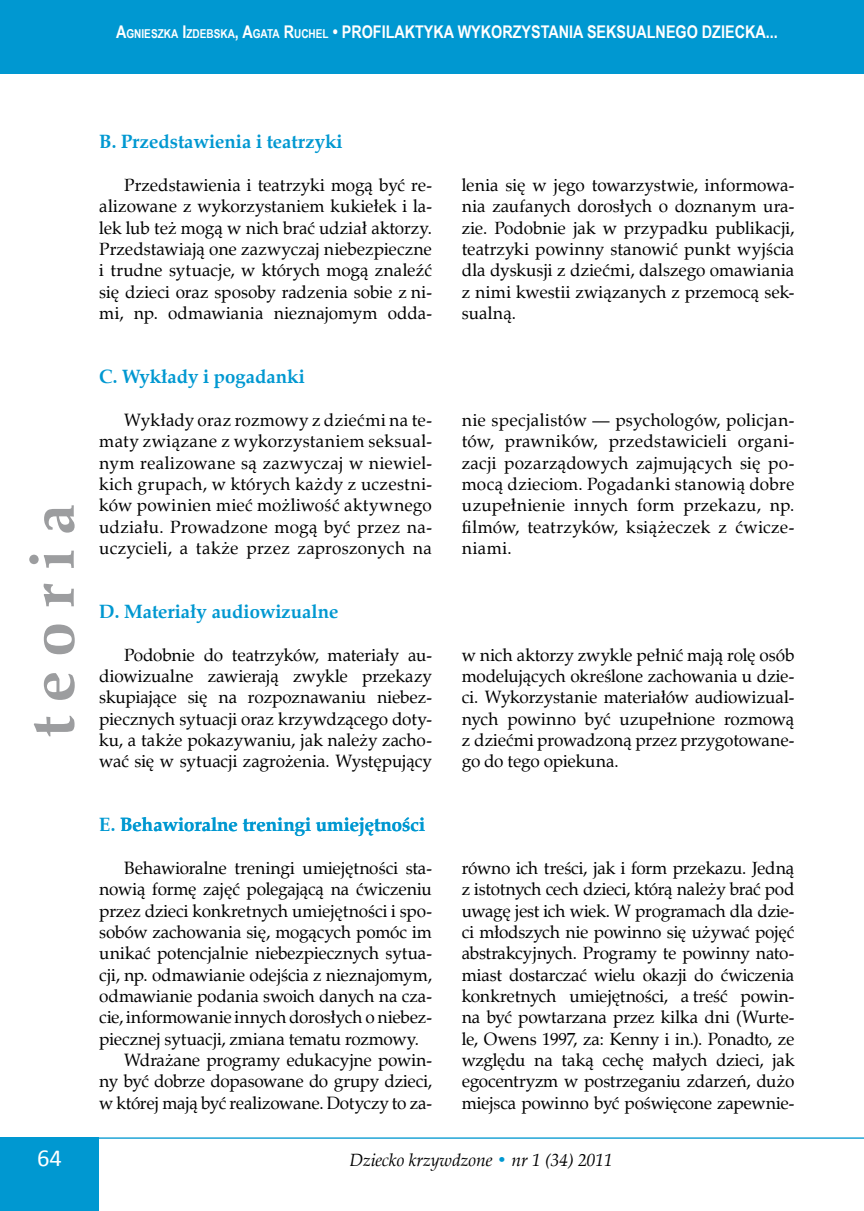
<style>
.page{position:relative;width:864px;height:1211px;background:#fff}
.page>*{position:absolute;margin:0;border:0;box-sizing:border-box;transform-origin:0 0}
.t1{font:700 63px "Zapf Calligr EU";color:#9c9d9f}
.t2{font:24.5px "Calibri";color:#fff}
.tytul_3{font:700 19.25px "Zapf Calligr EU";color:#0098d1}
.tekst_2{font:17.5px/21.3px "Zapf Calligr EU";color:#000;text-align:justify}
.pagina_2{font:700 17.5px "Arial Narrow";color:#fff}
.t3{font:italic 17.5px "Zapf Calligr EU";color:#000}
.s1{font-size:12.25px}
.s2{color:#0098d1}
</style>
<div class="page">
<hr style="left:74px;top:1137px;width:789px;height:1px;background:#0098d1">
<div style="left:0;top:1137px;width:98px;height:73px;background:#0098d1"></div>
<div style="left:0;top:0;width:863px;height:74px;background:#0098d1"></div>
<hr style="left:863px;top:0;width:1px;height:74px;background:#0098d1">
<p class="pagina_2" style="left:116px;top:19px;width:663px">A<span class="s1">GNIESZKA</span> I<span class="s1">ZDEBSKA</span>, A<span class="s1">GATA</span> R<span class="s1">UCHEL</span> • PROFILAKTYKA WYKORZYSTANIA SEKSUALNEGO DZIECKA...</p>
<h1 class="t1" style="left:13px;top:737px;width:235px;rotate:-90deg">t e or ia</h1>
<p class="tytul_3" style="left:99px;top:130px;width:245px">B. Przedstawienia i teatrzyki</p>
<p class="tekst_2" style="left:99px;top:175px;width:334px;text-indent:25px">Przedstawienia i teatrzyki mogą być re&shy;alizowane z wykorzystaniem kukiełek i la&shy;lek lub też mogą w nich brać udział aktorzy.<br>Przedstawiają one zazwyczaj niebezpieczne i trudne sytuacje, w których mogą znaleźć się dzieci oraz sposoby radzenia sobie z ni&shy;mi, np. odmawiania nieznajomym odda-</p>
<p class="tekst_2" style="left:461px;top:175px;width:334px">lenia się w jego towarzystwie, informowa&shy;nia zaufanych dorosłych o doznanym ura&shy;zie. Podobnie jak w przypadku publikacji, teatrzyki powinny stanowić punkt wyjścia dla dyskusji z dziećmi, dalszego omawiania z nimi kwestii związanych z przemocą sek&shy;sualną.</p>
<p class="tytul_3" style="left:99px;top:364px;width:207px">C. Wykłady i pogadanki</p>
<p class="tekst_2" style="left:99px;top:409px;width:334px;text-indent:25px">Wykłady oraz rozmowy z dziećmi na te&shy;maty związane z wykorzystaniem seksual&shy;nym realizowane są zazwyczaj w niewiel&shy;kich grupach, w których każdy z uczestni&shy;ków powinien mieć możliwość aktywnego udziału. Prowadzone mogą być przez na&shy;uczycieli, a także przez zaproszonych na</p>
<p class="tekst_2" style="left:461px;top:409px;width:334px">nie specjalistów — psychologów, policjan&shy;tów, prawników, przedstawicieli organi&shy;zacji pozarządowych zajmujących się po&shy;mocą dzieciom. Pogadanki stanowią dobre uzupełnienie innych form przekazu, np. filmów, teatrzyków, książeczek z ćwicze&shy;niami.</p>
<p class="tytul_3" style="left:99px;top:599px;width:240px">D. Materiały audiowizualne</p>
<p class="tekst_2" style="left:99px;top:644px;width:334px;text-indent:25px">Podobnie do teatrzyków, materiały au&shy;diowizualne zawierają zwykle przekazy skupiające się na rozpoznawaniu niebez&shy;piecznych sytuacji oraz krzywdzącego doty&shy;ku, a także pokazywaniu, jak należy zacho&shy;wać się w sytuacji zagrożenia. Występujący</p>
<p class="tekst_2" style="left:461px;top:644px;width:334px">w nich aktorzy zwykle pełnić mają rolę osób modelujących określone zachowania u dzie&shy;ci. Wykorzystanie materiałów audiowizual&shy;nych powinno być uzupełnione rozmową z dziećmi prowadzoną przez przygotowane&shy;go do tego opiekuna.</p>
<p class="tytul_3" style="left:99px;top:812px;width:327px">E. Behawioralne treningi umiejętności</p>
<p class="tekst_2" style="left:99px;top:857px;width:334px;text-indent:25px">Behawioralne treningi umiejętności sta&shy;nowią formę zajęć polegającą na ćwiczeniu przez dzieci konkretnych umiejętności i spo&shy;sobów zachowania się, mogących pomóc im unikać potencjalnie niebezpiecznych sytua&shy;cji, np. odmawianie odejścia z nieznajomym, odmawianie podania swoich danych na cza&shy;cie, informowanie innych dorosłych o niebez&shy;piecznej sytuacji, zmiana tematu rozmowy.</p>
<p class="tekst_2" style="left:99px;top:1049px;width:334px;text-indent:25px">Wdrażane programy edukacyjne powin&shy;ny być dobrze dopasowane do grupy dzieci, w której mają być realizowane. Dotyczy to za-</p>
<p class="tekst_2" style="left:461px;top:857px;width:334px">równo ich treści, jak i form przekazu. Jedną z istotnych cech dzieci, którą należy brać pod uwagę jest ich wiek. W programach dla dzie&shy;ci młodszych nie powinno się używać pojęć abstrakcyjnych. Programy te powinny nato&shy;miast dostarczać wielu okazji do ćwiczenia konkretnych umiejętności, a treść powin&shy;na być powtarzana przez kilka dni (Wurte&shy;le, Owens 1997, za: Kenny i in.). Ponadto, ze względu na taką cechę małych dzieci, jak egocentryzm w postrzeganiu zdarzeń, dużo miejsca powinno być poświęcone zapewnie-</p>
<h2 class="t2" style="left:37px;top:1142px;width:26px">64</h2>
<p class="t3" style="left:349px;top:1149px;width:265px">Dziecko krzywdzone <span class="s2">•</span> nr 1 (34) 2011</p>
</div>
